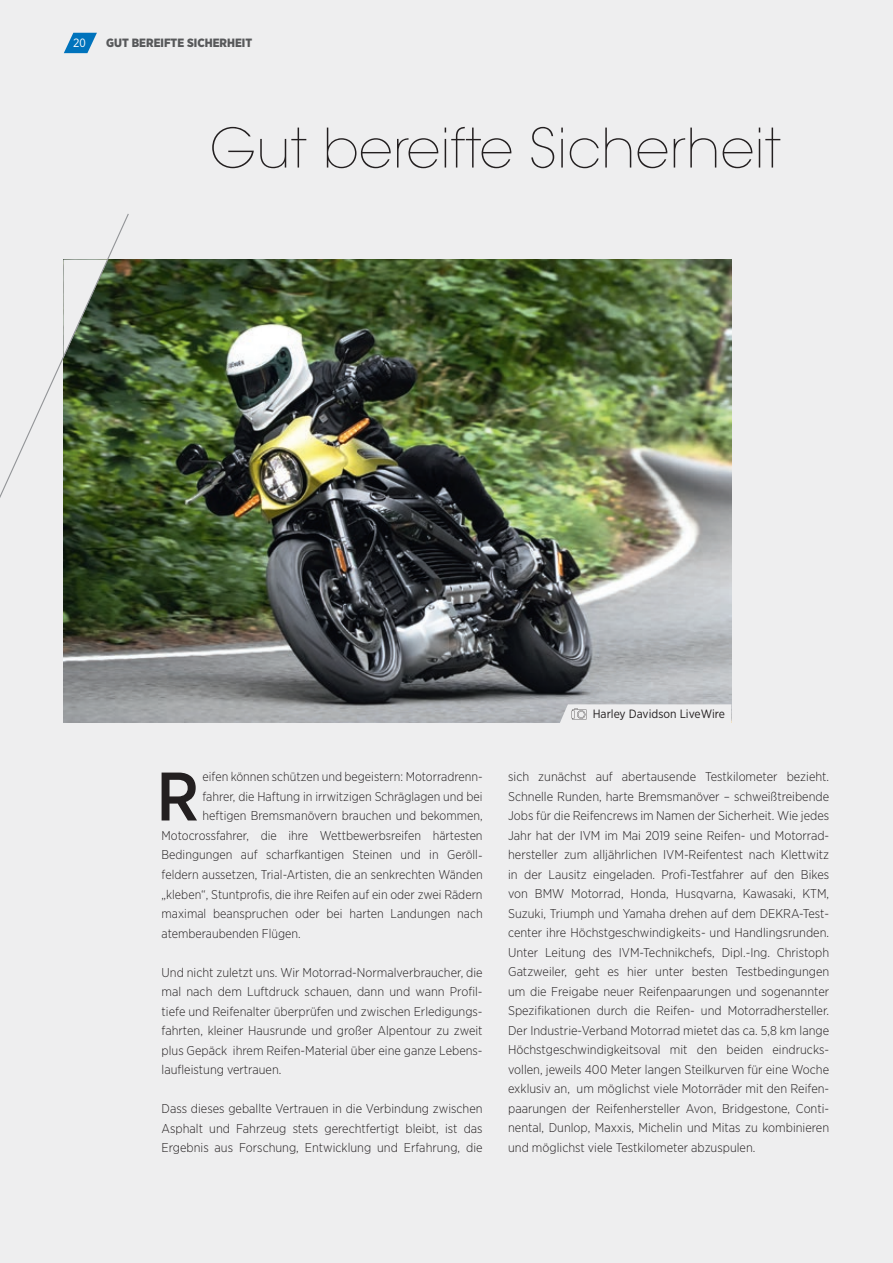
<style>
.page{position:relative;width:893px;height:1263px;background:#eeeeef}
.page>*{position:absolute;margin:0;border:0;box-sizing:border-box;transform-origin:0 0}
.t1{font:500 68.4px "Gotham Narrow";color:#231f20}
.t2{font:200 54px "ITC Avant Garde Std";letter-spacing:.01em;color:#231f20}
.t3{font:300 12.75px/19.5px "Gotham Narrow";color:#231f20;text-align:justify}
.t4{font:12px "Gotham Narrow";color:#231f20}
.t5{font:900 12px "Gotham Narrow";color:#57585a}
.t6{font:12px "Gotham Narrow";color:#fff}
</style>
<div class="page">
<svg style="left:64px;top:33px;width:33px;height:20px"></svg>
<img style="left:64px;top:260px;width:667px;height:463px">
<svg style="left:560px;top:704px;width:171px;height:19px"></svg>
<svg style="left:0;top:214px;width:130px;height:311px"></svg>
<p class="t6" style="left:73px;top:35px;width:14px">20</p>
<p class="t5" style="left:106px;top:34px;width:147px">GUT BEREIFTE SICHERHEIT</p>
<h2 class="t2" style="left:210px;top:116px;width:572px">Gut bereifte Sicherheit</h2>
<h1 class="t1" style="left:156px;top:753px;width:44px">R</h1>
<p class="t3" style="left:203px;top:767px;width:282px">eifen können schützen und begeistern: Motorradrenn-</p>
<p class="t3" style="left:203px;top:786px;width:282px">fahrer, die Haftung in irrwitzigen Schräglagen und bei</p>
<p class="t3" style="left:203px;top:806px;width:282px">heftigen Bremsmanövern brauchen und bekommen,</p>
<p class="t3" style="left:162px;top:825px;width:323px">Motocrossfahrer, die ihre Wettbewerbsreifen härtesten</p>
<p class="t3" style="left:162px;top:845px;width:323px">Bedingungen auf scharfkantigen Steinen und in Geröll-</p>
<p class="t3" style="left:162px;top:864px;width:323px">feldern aussetzen, Trial-Artisten, die an senkrechten Wänden</p>
<p class="t3" style="left:162px;top:884px;width:323px">„kleben“, Stuntprofis, die ihre Reifen auf ein oder zwei Rädern</p>
<p class="t3" style="left:162px;top:903px;width:323px">maximal beanspruchen oder bei harten Landungen nach</p>
<p class="t3" style="left:162px;top:923px;width:141px">atemberaubenden Flügen.</p>
<p class="t3" style="left:162px;top:962px;width:323px">Und nicht zuletzt uns. Wir Motorrad-Normalverbraucher, die mal nach dem Luftdruck schauen, dann und wann Profil&shy;tiefe und Reifenalter überprüfen und zwischen Erledigungs&shy;fahrten, kleiner Hausrunde und großer Alpentour zu zweit plus Gepäck ihrem Reifen-Material über eine ganze Lebens&shy;laufleistung vertrauen.</p>
<p class="t3" style="left:162px;top:1098px;width:323px">Dass dieses geballte Vertrauen in die Verbindung zwischen Asphalt und Fahrzeug stets gerechtfertigt bleibt, ist das Ergebnis aus Forschung, Entwicklung und Erfahrung, die</p>
<p class="t4" style="left:593px;top:706px;width:134px">Harley Davidson LiveWire</p>
<p class="t3" style="left:508px;top:767px;width:323px">sich zunächst auf abertausende Testkilometer bezieht.<br>Schnelle Runden, harte Bremsmanöver – schweißtreibende Jobs für die Reifencrews im Namen der Sicherheit. Wie jedes Jahr hat der IVM im Mai 2019 seine Reifen- und Motorrad&shy;hersteller zum alljährlichen IVM-Reifentest nach Klettwitz in der Lausitz eingeladen. Profi-Testfahrer auf den Bikes von BMW Motorrad, Honda, Husqvarna, Kawasaki, KTM, Suzuki, Triumph und Yamaha drehen auf dem DEKRA-Test&shy;center ihre Höchstgeschwindigkeits- und Handlingsrunden.<br>Unter Leitung des IVM-Technikchefs, Dipl.-Ing. Christoph Gatzweiler, geht es hier unter besten Testbedingungen um die Freigabe neuer Reifenpaarungen und sogenannter Spezifikationen durch die Reifen- und Motorradhersteller.<br>Der Industrie-Verband Motorrad mietet das ca. 5,8 km lange Höchstgeschwindigkeitsoval mit den beiden eindrucks&shy;vollen, jeweils 400 Meter langen Steilkurven für eine Woche exklusiv an, um möglichst viele Motorräder mit den Reifen&shy;paarungen der Reifenhersteller Avon, Bridgestone, Conti&shy;nental, Dunlop, Maxxis, Michelin und Mitas zu kombinieren und möglichst viele Testkilometer abzuspulen.</p>
</div>
